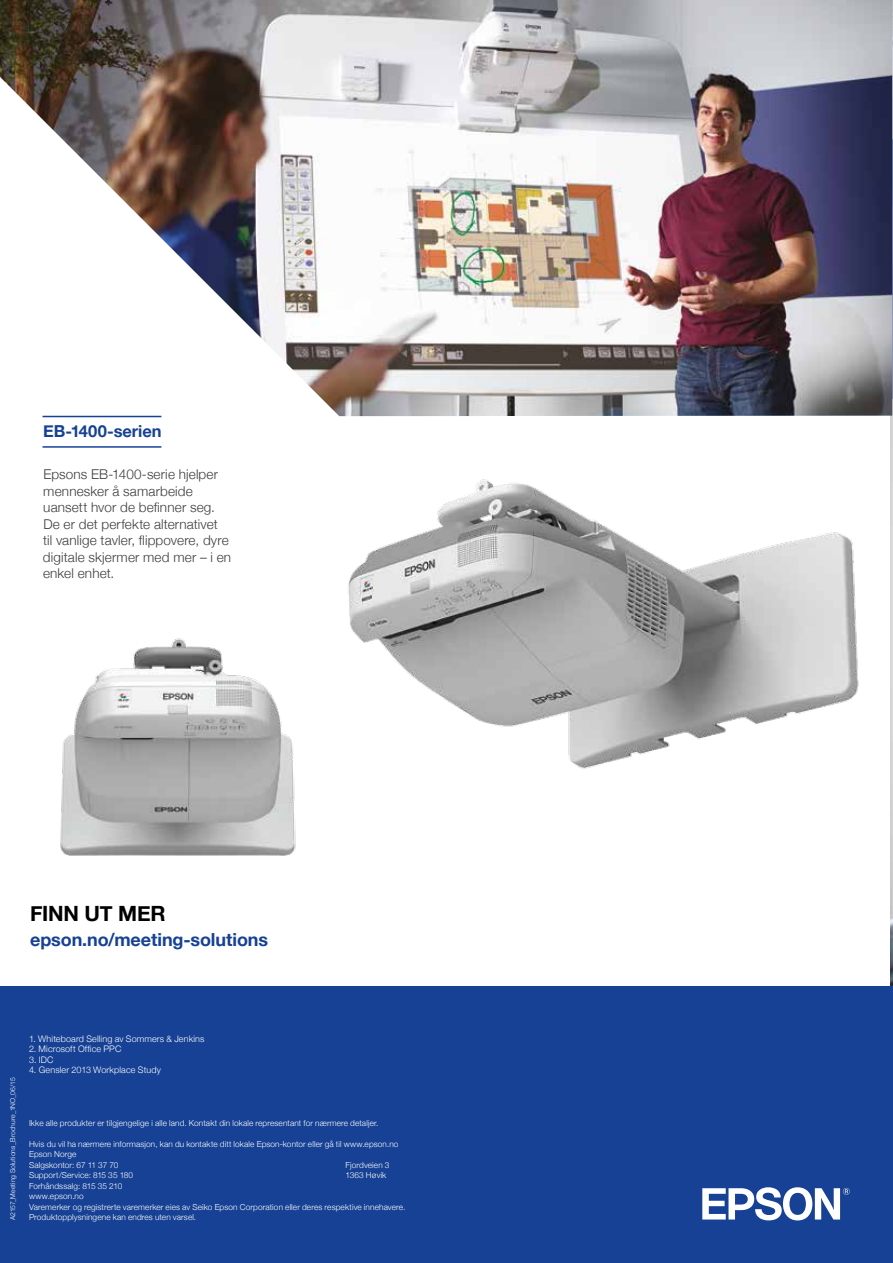
<style>
.page{position:relative;width:893px;height:1263px;background:#fff}
.page>*{position:absolute;margin:0;border:0;box-sizing:border-box;transform-origin:0 0}
.t1{font:700 21px "Helvetica Neue";letter-spacing:-.01em;color:#000}
.t2{font:700 18px "Helvetica Neue";letter-spacing:-.005em;color:#164194}
.t3{font:700 16.5px "Helvetica Neue";letter-spacing:-.005em;color:#164194}
.t4{font:300 13.5px/16.5px "Helvetica Neue";letter-spacing:.01em;color:#3c3c3b}
.t5{font:300 9px "Helvetica Neue";letter-spacing:.015em;color:#fff}
.t6{font:300 8.25px/10.5px "Helvetica Neue";letter-spacing:.015em;color:#fff}
.t7{font:300 6.75px "Helvetica Neue";letter-spacing:.015em;color:#fff}
</style>
<div class="page">
<img style="left:891px;top:0;width:2px;height:1263px">
<svg style="left:892px;top:139px;width:1px;height:260px"></svg>
<div style="left:0;top:986px;width:892px;height:277px;background:#164194"></div>
<svg style="left:702px;top:1187px;width:148px;height:33px"></svg>
<img style="left:0;top:0;width:892px;height:416px">
<img style="left:60px;top:638px;width:236px;height:218px">
<hr style="left:43px;top:416px;width:118px;height:1px;background:#164194">
<hr style="left:43px;top:446px;width:118px;height:2px;background:#164194">
<img style="left:348px;top:479px;width:511px;height:290px">
<h3 class="t3" style="left:43px;top:421px;width:120px">EB-1400-serien</h3>
<h3 class="t4" style="left:43px;top:466px;width:190px">Epsons EB-1400-serie hjelper mennesker å samarbeide uansett hvor de befinner seg.<br>De er det perfekte alternativet<br>til vanlige tavler, flippovere, dyre digitale skjermer med mer – i en enkel enhet.</h3>
<h1 class="t1" style="left:30px;top:900px;width:137px">FINN UT MER</h1>
<h2 class="t2" style="left:30px;top:928px;width:240px">epson.no/meeting-solutions</h2>
<p class="t7" style="left:9px;top:1220px;width:144px;rotate:-90deg">A2157_Meeting Solutions_Brochure_1NO_06/15</p>
<p class="t5" style="left:29px;top:1033px;width:177px">1. Whiteboard Selling av Sommers &amp; Jenkins</p>
<p class="t5" style="left:29px;top:1044px;width:94px">2. Microsoft Office PPC</p>
<p class="t5" style="left:29px;top:1054px;width:26px">3. IDC</p>
<p class="t5" style="left:29px;top:1065px;width:133px">4. Gensler 2013 Workplace Study</p>
<p class="t6" style="left:29px;top:1117px;width:351px">Ikke alle produkter er tilgjengelige i alle land. Kontakt din lokale representant for nærmere detaljer.</p>
<p class="t6" style="left:29px;top:1138px;width:371px">Hvis du vil ha nærmere informasjon, kan du kontakte ditt lokale Epson-kontor eller gå til www.epson.no Epson Norge<br>Salgskontor: 67 11 37 70<br>Support/Service: 815 35 180<br>Forhåndssalg: 815 35 210<br>www.epson.no</p>
<p class="t6" style="left:346px;top:1159px;width:45px">Fjordveien 3<br>1363 Høvik</p>
<p class="t6" style="left:29px;top:1201px;width:378px">Varemerker og registrerte varemerker eies av Seiko Epson Corporation eller deres respektive innehavere.</p>
<p class="t6" style="left:29px;top:1212px;width:169px">Produktopplysningene kan endres uten varsel.</p>
</div>
